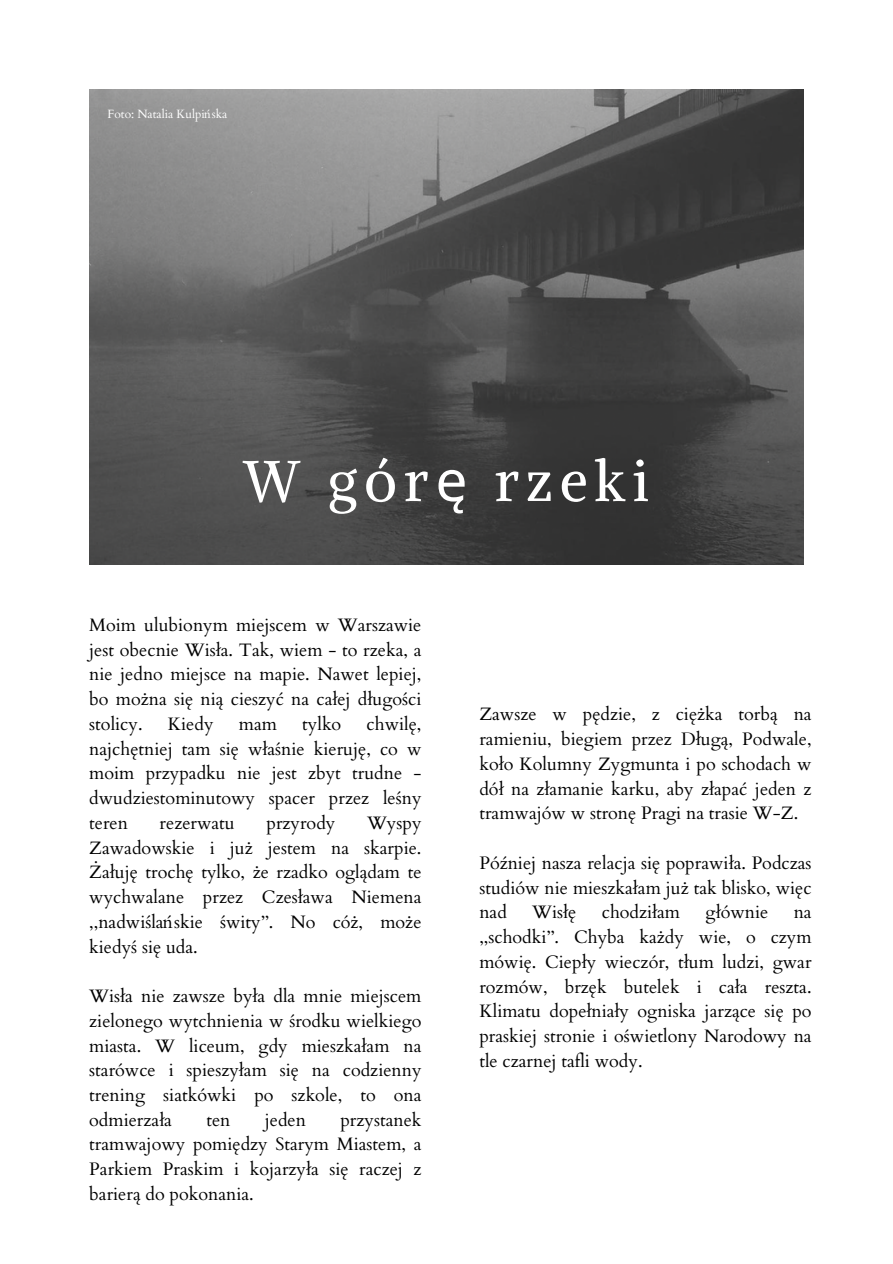
<style>
.page{position:relative;width:893px;height:1264px;background:#fff}
.page>*{position:absolute;margin:0;border:0;box-sizing:border-box;transform-origin:0 0}
.t1{font:57px "Alike";letter-spacing:.12em;color:#fff}
.t2{font:18px/24.8px "Cardo";color:#000;text-align:justify}
.t3{font:12px "Cardo";color:#fff}
.s1{font-family:"Noto Sans"}
</style>
<div class="page">
<img style="left:89px;top:89px;width:714px;height:476px">
<p class="t3" style="left:108px;top:106px;width:121px">Foto: Natalia Kulpińska</p>
<p class="t1" style="left:244px;top:445px;width:406px">W gór<span class="s1">ę</span> rzeki</p>
<p class="t2" style="left:89px;top:613px;width:334px">Moim ulubionym miejscem w Warszawie jest obecnie Wisła. Tak, wiem - to rzeka, a nie jedno miejsce na mapie. Nawet lepiej, bo można się nią cieszyć na całej długości stolicy.</p>
<p class="t2" style="left:89px;top:711px;width:334px;text-indent:277px">chwilę, najchętniej tam się właśnie kieruję, co w moim przypadku nie jest zbyt trudne - dwudziestominutowy spacer przez leśny teren</p>
<p class="t2" style="left:168px;top:711px;width:47px">Kiedy</p>
<p class="t2" style="left:239px;top:711px;width:40px">mam</p>
<p class="t2" style="left:302px;top:711px;width:41px">tylko</p>
<p class="t2" style="left:160px;top:810px;width:77px">rezerwatu</p>
<p class="t2" style="left:266px;top:810px;width:70px">przyrody</p>
<p class="t2" style="left:89px;top:810px;width:334px;text-indent:278px">Wyspy Zawadowskie i już jestem na skarpie.<br>Żałuję trochę tylko, że rzadko oglądam te wychwalane przez Czesława Niemena ,,nadwiślańskie świty’’. No cóż, może kiedyś się uda.</p>
<p class="t2" style="left:89px;top:984px;width:334px">Wisła nie zawsze była dla mnie miejscem zielonego wytchnienia w środku wielkiego miasta. W liceum, gdy mieszkałam na starówce i spieszyłam się na codzienny trening siatkówki po szkole, to ona odmierzała</p>
<p class="t2" style="left:89px;top:1107px;width:334px;text-indent:251px">przystanek tramwajowy pomiędzy Starym Miastem, a Parkiem Praskim i kojarzyła się raczej z barierą do pokonania.</p>
<p class="t2" style="left:206px;top:1107px;width:26px">ten</p>
<p class="t2" style="left:265px;top:1107px;width:43px">jeden</p>
<p class="t2" style="left:479px;top:702px;width:334px">Zawsze w pędzie, z ciężka torbą na ramieniu, biegiem przez Długą, Podwale, koło Kolumny Zygmunta i po schodach w dół na złamanie karku, aby złapać jeden z tramwajów w stronę Pragi na trasie W-Z.</p>
<p class="t2" style="left:479px;top:850px;width:334px">Później nasza relacja się poprawiła. Podczas studiów nie mieszkałam już tak blisko, więc nad</p>
<p class="t2" style="left:532px;top:900px;width:46px">Wisłę</p>
<p class="t2" style="left:601px;top:900px;width:80px">chodziłam</p>
<p class="t2" style="left:705px;top:900px;width:64px">głównie</p>
<p class="t2" style="left:479px;top:900px;width:334px;text-indent:314px">na ,,schodki’’. Chyba każdy wie, o czym mówię. Ciepły wieczór, tłum ludzi, gwar rozmów, brzęk butelek i cała reszta.<br>Klimatu dopełniały ogniska jarzące się po praskiej stronie i oświetlony Narodowy na tle czarnej tafli wody.</p>
</div>
